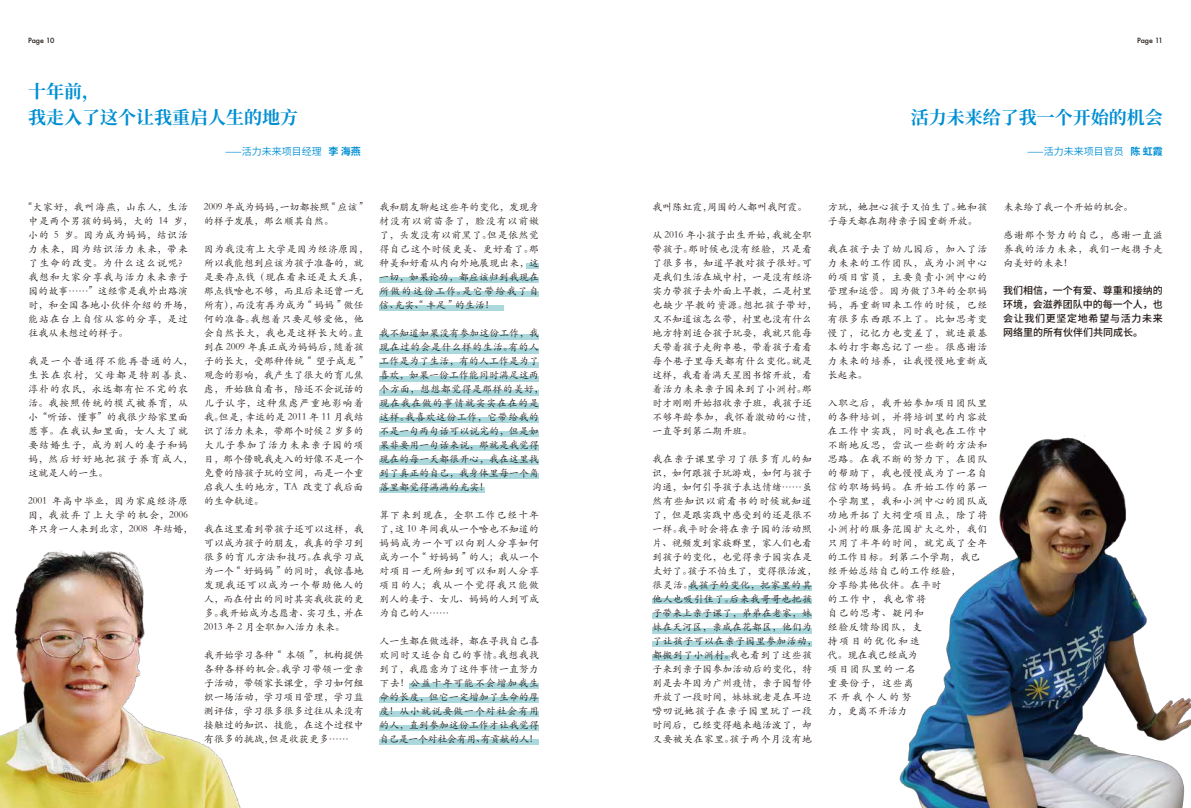
<style>
.page{position:relative;width:1191px;height:808px;background:#fff}
.page>*{position:absolute;margin:0;border:0;box-sizing:border-box;transform-origin:0 0}
.t1{font:700 18px/26px "Source Han Serif SC";color:#008fd3}
.t2{font:10px/14px "ST Kaiti";color:#221815}
.t3{font:10px/14px "ST Kaiti";letter-spacing:.035em;color:#221815;text-align:justify}
.t4{font:10px/14px "ST Kaiti";letter-spacing:.07em;color:#221815}
.t5{font:10px/14px "ST Kaiti";letter-spacing:.095em;color:#221815}
.t6{font:500 10px/14px "Source Han Sans CN";color:#221815;text-align:justify}
.t7{font:10px "Source Han Sans CN";color:#008fd3}
.t8{font:500 7px "Futura";letter-spacing:-.015em;color:#221815}
.s1{font-weight:700}
</style>
<div class="page">
<img style="left:0;top:550px;width:241px;height:258px">
<img style="left:899px;top:435px;width:292px;height:373px">
<div style="left:379px;top:277px;width:160px;height:6px;background:#aad8dc"></div>
<div style="left:526px;top:263px;width:13px;height:6px;background:#aad8dc"></div>
<div style="left:379px;top:291px;width:160px;height:6px;background:#aad8dc"></div>
<div style="left:379px;top:334px;width:160px;height:6px;background:#aad8dc"></div>
<div style="left:379px;top:348px;width:160px;height:6px;background:#aad8dc"></div>
<div style="left:379px;top:362px;width:160px;height:6px;background:#aad8dc"></div>
<div style="left:379px;top:376px;width:160px;height:5px;background:#aad8dc"></div>
<div style="left:379px;top:390px;width:160px;height:5px;background:#aad8dc"></div>
<div style="left:379px;top:404px;width:160px;height:5px;background:#aad8dc"></div>
<div style="left:379px;top:417px;width:160px;height:6px;background:#aad8dc"></div>
<div style="left:379px;top:431px;width:160px;height:6px;background:#aad8dc"></div>
<div style="left:379px;top:445px;width:160px;height:6px;background:#aad8dc"></div>
<div style="left:379px;top:459px;width:160px;height:6px;background:#aad8dc"></div>
<div style="left:379px;top:473px;width:160px;height:6px;background:#aad8dc"></div>
<div style="left:688px;top:585px;width:124px;height:6px;background:#aad8dc"></div>
<div style="left:652px;top:598px;width:160px;height:6px;background:#aad8dc"></div>
<div style="left:652px;top:613px;width:160px;height:5px;background:#aad8dc"></div>
<div style="left:652px;top:628px;width:159px;height:6px;background:#aad8dc"></div>
<div style="left:652px;top:641px;width:160px;height:5px;background:#aad8dc"></div>
<div style="left:652px;top:655px;width:77px;height:6px;background:#aad8dc"></div>
<div style="left:379px;top:487px;width:106px;height:6px;background:#aad8dc"></div>
<div style="left:379px;top:305px;width:124px;height:5px;background:#aad8dc"></div>
<div style="left:409px;top:683px;width:130px;height:6px;background:#aad8dc"></div>
<div style="left:379px;top:697px;width:160px;height:5px;background:#aad8dc"></div>
<div style="left:379px;top:711px;width:160px;height:6px;background:#aad8dc"></div>
<div style="left:379px;top:725px;width:160px;height:6px;background:#aad8dc"></div>
<div style="left:379px;top:739px;width:160px;height:6px;background:#aad8dc"></div>
<p class="t8" style="left:28px;top:35px;width:28px">Page 10</p>
<p class="t8" style="left:1137px;top:35px;width:27px">Page 11</p>
<h1 class="t1" style="left:28px;top:79px;width:271px">十年前，<br>我走入了这个让我重启人生的地方</h1>
<h1 class="t1" style="left:910px;top:105px;width:253px">活力未来给了我一个开始的机会</h1>
<p class="t7" style="left:225px;top:146px;width:137px">⸺活力未来项目经理 <span class="s1">李 海燕</span></p>
<p class="t7" style="left:1027px;top:146px;width:137px">⸺活力未来项目官员 <span class="s1">陈 虹霞</span></p>
<p class="t4" style="left:28px;top:199px;width:166px">“大家好，我叫海燕，山东人，生活中是两个男孩的妈妈，大的 14 岁，小的 5 岁。因为成为妈妈，结识活力未来，因为结识活力未来，带来了生命的改变。为什么这么说呢？我想和大家分享我与活力未来亲子园的故事……” 这经常是我外出路演时，和全国各地小伙伴介绍的开场，能站在台上自信从容的分享，是过往我从未想过的样子。</p>
<p class="t5" style="left:28px;top:353px;width:166px">我是一个普通得不能再普通的人，生长在农村，父母都是特别善良、淳朴的农民，永远都有忙不完的农活。我按照传统的模式被养育，从小 “听话、懂事” 的我很少给家里面惹事。在我认知里面，女人大了就要结婚生子，成为别人的妻子和妈妈，然后好好地把孩子养育成人，这就是人的一生。</p>
<p class="t3" style="left:28px;top:493px;width:166px;text-align:left">2001 年高中毕业，因为家庭经济原因，我放弃了上大学的机会，2006年只身一人来到北京，2008 年结婚，</p>
<p class="t2" style="left:204px;top:199px;width:161px">2009 年成为妈妈，一切都按照 “ 应该 ”的样子发展，那么顺其自然。</p>
<p class="t2" style="left:204px;top:241px;width:166px">因为我没有上大学是因为经济原因，所以我能想到应该为孩子准备的，就是要存点钱（现在看来还是太天真，那点钱啥也不够，而且后来还曾一无所有），而没有再为成为 “ 妈妈 ” 做任何的准备。我想着只要足够爱他，他会自然长大，我也是这样长大的。直到在 2009 年真正成为妈妈后，随着孩子的长大，受那种传统 “ 望子成龙 ”观念的影响，我产生了很大的育儿焦虑，开始独自看书，陪还不会说话的儿子认字，这种焦虑严重地影响着我。但是，幸运的是 2011 年 11 月我结识了活力未来，带那个时候 2 岁多的大儿子参加了活力未来亲子园的项目，那个傍晚我走入的好像不是一个免费的陪孩子玩的空间，而是一个重启我人生的地方，TA 改变了我后面的生命轨迹。</p>
<p class="t3" style="left:204px;top:521px;width:161px">我在这里看到带孩子还可以这样，我可以成为孩子的朋友，我真的学习到很多的育儿方法和技巧。在我学习成为一个 “ 好妈妈 ” 的同时，我惊喜地发现我还可以成为一个帮助他人的人，而在付出的同时其实我收获的更多。我开始成为志愿者、实习生，并在2013 年 2 月全职加入活力未来。</p>
<p class="t3" style="left:204px;top:647px;width:161px">我开始学习各种 “ 本领 ”，机构提供各种各样的机会。我学习带领一堂亲子活动，带领家长课堂，学习如何组织一场活动，学习项目管理，学习监测评估，学习很多很多过往从来没有接触过的知识、技能，在这个过程中有很多的挑战，但是收获更多……</p>
<p class="t3" style="left:379px;top:199px;width:161px">我和朋友聊起这些年的变化，发现身材没有以前苗条了，脸没有以前嫩了，头发没有以前黑了。但是依然觉得自己这个时候更美、更好看了。那种美和好看从内向外地展现出来，这一切，如果论功，都应该归到我现在所做的这份工作。是它带给我了自信、充实、“ 丰足 ” 的生活！</p>
<p class="t2" style="left:379px;top:325px;width:166px">我不知道如果没有参加这份工作，我现在过的会是什么样的生活。有的人工作是为了生活，有的人工作是为了喜欢，如果一份工作能同时满足这两个方面，想想都觉得是那样的美好，现在我在做的事情就实实在在的是这样。我喜欢这份工作，它带给我的不是一句两句话可以说完的，但是如果非要用一句话来说，那就是我觉得现在的每一天都很开心，我在这里找到了真正的自己，我身体里每一个角落里都觉得满满的充实！</p>
<p class="t3" style="left:379px;top:507px;width:161px">算下来到现在，全职工作已经十年了，这 10 年间我从一个啥也不知道的妈妈成为一个可以向别人分享如何成为一个 “ 好妈妈 ” 的人； 我从一个对项目一无所知到可以和别人分享项目的人；我从一个觉得我只能做别人的妻子、女儿、妈妈的人到可成为自己的人……</p>
<p class="t3" style="left:379px;top:633px;width:161px">人一生都在做选择，都在寻找自己喜欢同时又适合自己的事情。我想我找到了，我愿意为了这件事情一直努力下去！公益十年可能不会增加我生命的长度，但它一定增加了生命的厚度！从小就说要做一个对社会有用的人，直到参加这份工作才让我觉得自己是一个对社会有用、有贡献的人！</p>
<p class="t2" style="left:652px;top:199px;width:156px">我叫陈虹霞，周围的人都叫我阿霞。</p>
<p class="t2" style="left:652px;top:227px;width:166px">从 2016 年小孩子出生开始，我就全职带孩子。那时候也没有经验，只是看了很多书，知道早教对孩子很好。可是我们生活在城中村，一是没有经济实力带孩子去外面上早教，二是村里也缺少早教的资源。想把孩子带好，又不知道该怎么带，村里也没有什么地方特别适合孩子玩耍，我就只能每天带着孩子走街串巷，带着孩子看看每个巷子里每天都有什么变化。就是这样，我看着满天星图书馆开放，看着活力未来亲子园来到了小洲村。那时才刚刚开始招收亲子班，我孩子还不够年龄参加，我怀着激动的心情，一直等到第二期开班。</p>
<p class="t2" style="left:652px;top:451px;width:166px">我在亲子课里学习了很多育儿的知识，如何跟孩子玩游戏，如何与孩子沟通，如何引导孩子表达情绪……虽然有些知识以前看书的时候就知道了，但是跟实践中感受到的还是很不一样。我平时会将在亲子园的活动照片、视频发到家族群里，家人们也看到孩子的变化，也觉得亲子园实在是太好了。孩子不怕生了，变得很活泼，很灵活。我孩子的变化，把家里的其他人也吸引住了。后来我哥哥也把孩子带来上亲子课了，弟弟在老家，妹妹在天河区，亲戚在花都区，他们为了让孩子可以在亲子园里参加活动，都搬到了小洲村。我也看到了这些孩子来到亲子园参加活动后的变化，特别是去年因为广州疫情，亲子园暂停开放了一段时间，妹妹就老是在耳边唠叨说她孩子在亲子园里玩了一段时间后，已经变得越来越活泼了，却又要被关在家里。孩子两个月没有地</p>
<p class="t2" style="left:827px;top:199px;width:161px">方玩，她担心孩子又怕生了。她和孩子每天都在期待亲子园重新开放。</p>
<p class="t3" style="left:827px;top:241px;width:161px">我在孩子去了幼儿园后，加入了活力未来的工作团队，成为小洲中心的项目官员，主要负责小洲中心的管理和运营。因为做了3年的全职妈妈，再重新回来工作的时候，已经有很多东西跟不上了。比如思考变慢了，记忆力也变差了，就连最基本的打字都忘记了一些。很感谢活力未来的培养，让我慢慢地重新成长起来。</p>
<p class="t4" style="left:827px;top:395px;width:161px">入职之后，我开始参加项目团队里的各种培训，并将培训里的内容放在工作中实践，同时我也在工作中不断地反思，尝试一些新的方法和思路。在我不断的努力下，在团队的帮助下，我也慢慢成为了一名自信的职场妈妈。在开始工作的第一个学期里，我和小洲中心的团队成功地开拓了大祠堂项目点，除了将小洲村的服务范围扩大之外，我们只用了半年的时间，就完成了全年的工作目标。到第二个学期，我已经开始总结自己的工作经验，<br>分享给其他伙伴。在平时<br>的工作中，我也常将<br>自己的思考、疑问和<br>经验反馈给团队，支<br>持项目的优化和迭<br>代。现在我已经成为<br>项目团队里的一名<br>重要份子，这些离<br>不开我个人的努<br>力，更离不开活力</p>
<p class="t2" style="left:1003px;top:199px;width:131px">未来给了我一个开始的机会。</p>
<p class="t3" style="left:1003px;top:227px;width:161px">感谢那个努力的自己，感谢一直滋养我的活力未来，我们一起携手走向美好的未来！</p>
<p class="t6" style="left:1003px;top:283px;width:161px">我们相信，一个有爱、尊重和接纳的环境，会滋养团队中的每一个人，也会让我们更坚定地希望与活力未来网络里的所有伙伴们共同成长。</p>
</div>
